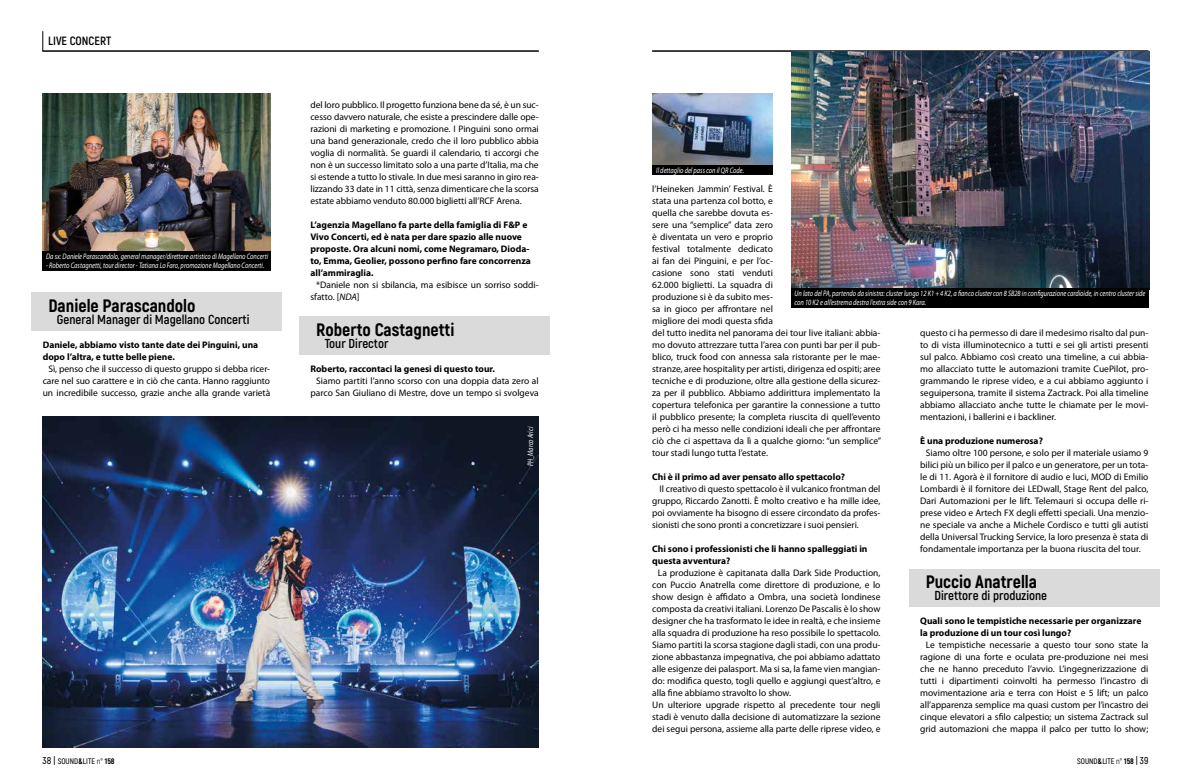
<style>
.page{position:relative;width:1191px;height:780px;background:#fff}
.page>*{position:absolute;margin:0;border:0;box-sizing:border-box;transform-origin:0 0}
.t1{font:800 18px "Akrobat";color:#000}
.t2{font:700 13px "Akrobat";color:#000}
.t3{font:700 12px "Akrobat";color:#000}
.t4{font:9.5px/12px "Myriad Pro";color:#000;text-align:justify}
.t5{font:700 9.5px/12px "Myriad Pro";color:#000}
.t6{font:italic 8px/9.6px "Myriad Pro";color:#fff;scale:.8 1}
.t7{font:600 8px "Akrobat";color:#000}
.s1{font-style:italic}
.s2{font-size:10px}
.s3{font-weight:800}
.s4{font-weight:400}
</style>
<div class="page">
<hr style="left:43px;top:51px;width:496px;height:1px;background:#000">
<hr style="left:652px;top:51px;width:496px;height:1px;background:#000">
<svg style="left:43px;top:31px;width:1px;height:20px"></svg>
<img style="left:43px;top:93px;width:228px;height:158px">
<div style="left:43px;top:251px;width:228px;height:20px;background:#000"></div>
<img style="left:43px;top:416px;width:496px;height:331px">
<div style="left:31px;top:292px;width:250px;height:25px;background:#dadada"></div>
<div style="left:31px;top:312px;width:250px;height:18px;background:#dadada"></div>
<div style="left:299px;top:316px;width:251px;height:25px;background:#dadada"></div>
<div style="left:299px;top:336px;width:251px;height:18px;background:#dadada"></div>
<div style="left:909px;top:568px;width:250px;height:25px;background:#dadada"></div>
<div style="left:909px;top:588px;width:250px;height:18px;background:#dadada"></div>
<img style="left:653px;top:93px;width:120px;height:72px">
<div style="left:653px;top:165px;width:120px;height:10px;background:#000"></div>
<img style="left:791px;top:51px;width:358px;height:239px">
<div style="left:791px;top:288px;width:357px;height:20px;background:#000"></div>
<p class="t3" style="left:48px;top:33px;width:65px">LIVE CONCERT</p>
<p class="t6" style="left:46px;top:251px;width:279px">Da sx: Daniele Parascandolo, general manager/direttore artistico di Magellano Concerti</p>
<p class="t6" style="left:46px;top:261px;width:274px">- Roberto Castagnetti, tour director - Tatiana Lo Faro, promozione Magellano Concerti.</p>
<h1 class="t1" style="left:48px;top:294px;width:149px">Daniele Parascandolo</h1>
<h2 class="t2" style="left:57px;top:311px;width:194px">General Manager di Magellano Concerti</h2>
<p class="t5" style="left:43px;top:338px;width:217px">Daniele, abbiamo visto tante date dei Pinguini, una dopo l’altra, e tutte belle piene.</p>
<p class="t4" style="left:43px;top:363px;width:229px;text-align:center">Sì, penso che il successo di questo gruppo si debba ricer&shy;care nel suo carattere e in ciò che canta. Hanno raggiunto un incredibile successo, grazie anche alla grande varietà</p>
<p class="t4" style="left:310px;top:99px;width:230px">del loro pubblico. Il progetto funziona bene da sé, è un suc&shy;cesso davvero naturale, che esiste a prescindere dalle ope&shy;razioni di marketing e promozione. I Pinguini sono ormai una band generazionale, credo che il loro pubblico abbia voglia di normalità. Se guardi il calendario, ti accorgi che non è un successo limitato solo a una parte d’Italia, ma che si estende a tutto lo stivale. In due mesi saranno in giro rea&shy;lizzando 33 date in 11 città, senza dimenticare che la scorsa estate abbiamo venduto 80.000 biglietti all’RCF Arena.</p>
<p class="t5" style="left:310px;top:218px;width:222px">L’agenzia Magellano fa parte della famiglia di F&amp;P e Vivo Concerti, ed è nata per dare spazio alle nuove proposte. Ora alcuni nomi, come Negramaro, Dioda&shy;to, Emma, Geolier, possono perfino fare concorrenza all’ammiraglia.</p>
<p class="t4" style="left:310px;top:279px;width:230px;text-indent:6px">*Daniele non si sbilancia, ma esibisce un sorriso soddi&shy;sfatto. [<span class="s1">NDA</span>]</p>
<h1 class="t1" style="left:316px;top:318px;width:140px">Roberto Castagnetti</h1>
<h2 class="t2" style="left:325px;top:335px;width:65px">Tour Director</h2>
<p class="t5" style="left:310px;top:362px;width:186px">Roberto, raccontaci la genesi di questo tour.</p>
<p class="t4" style="left:310px;top:375px;width:230px;text-align:center">Siamo partiti l’anno scorso con una doppia data zero al parco San Giuliano di Mestre, dove un tempo si svolgeva</p>
<p class="t6" style="left:525px;top:466px;width:51px;rotate:-90deg">PH_Marco Arici</p>
<p class="t6" style="left:656px;top:165px;width:111px">Il dettaglio del pass con il QR Code.</p>
<p class="t4" style="left:652px;top:183px;width:230px;text-align:left">l’Heineken Jammin’ Festival. È<br>stata una partenza col botto, e<br>quella che sarebbe dovuta es-<br>sere una “semplice” data zero<br>è diventata un vero e proprio<br>festival totalmente dedicato<br>ai fan dei Pinguini, e per l’oc-<br>casione sono stati venduti<br>62.000 biglietti. La squadra di<br>produzione si è da subito mes-<br>sa in gioco per affrontare nel<br>migliore dei modi questa sfida<br>del tutto inedita nel panorama dei tour live italiani: abbia&shy;mo dovuto attrezzare tutta l’area con punti bar per il pub&shy;blico, truck food con annessa sala ristorante per le mae&shy;stranze, aree hospitality per artisti, dirigenza ed ospiti; aree tecniche e di produzione, oltre alla gestione della sicurez&shy;za per il pubblico. Abbiamo addirittura implementato la copertura telefonica per garantire la connessione a tutto il pubblico presente; la completa riuscita di quell’evento però ci ha messo nelle condizioni ideali che per affrontare ciò che ci aspettava da lì a qualche giorno: “un semplice” tour stadi lungo tutta l’estate.</p>
<p class="t5" style="left:652px;top:470px;width:194px">Chi è il primo ad aver pensato allo spettacolo?</p>
<p class="t4" style="left:652px;top:483px;width:230px;text-indent:7px">Il creativo di questo spettacolo è il vulcanico frontman del gruppo, Riccardo Zanotti. È molto creativo e ha mille idee, poi ovviamente ha bisogno di essere circondato da profes&shy;sionisti che sono pronti a concretizzare i suoi pensieri.</p>
<p class="t5" style="left:652px;top:542px;width:217px">Chi sono i professionisti che li hanno spalleggiati in questa avventura?</p>
<p class="t4" style="left:652px;top:567px;width:230px;text-align:left;text-indent:6px">La produzione è capitanata dalla Dark Side Production, con Puccio Anatrella come direttore di produzione, e lo show design è affidato a Ombra, una società londinese composta da creativi italiani. Lorenzo De Pascalis è lo show designer che ha trasformato le idee in realtà, e che insieme alla squadra di produzione ha reso possibile lo spettacolo.<br>Siamo partiti la scorsa stagione dagli stadi, con una produ&shy;zione abbastanza impegnativa, che poi abbiamo adattato alle esigenze dei palasport. Ma si sa, la fame vien mangian&shy;do: modifica questo, togli quello e aggiungi quest’altro, e alla fine abbiamo stravolto lo show.<br>Un ulteriore upgrade rispetto al precedente tour negli stadi è venuto dalla decisione di automatizzare la sezione dei segui persona, assieme alla parte delle riprese video, e</p>
<p class="t6" style="left:794px;top:288px;width:440px">Un lato del PA, partendo da sinistra: cluster lungo 12 K1 + 4 K2, a fianco cluster con 8 SB28 in configurazione cardioide, in centro cluster side con 10 K2 e all’estrema destra l’extra side con 9 Kara.</p>
<p class="t4" style="left:920px;top:327px;width:230px">questo ci ha permesso di dare il medesimo risalto dal pun&shy;to di vista illuminotecnico a tutti e sei gli artisti presenti sul palco. Abbiamo così creato una timeline, a cui abbia&shy;mo allacciato tutte le automazioni tramite CuePilot, pro&shy;grammando le riprese video, e a cui abbiamo aggiunto i seguipersona, tramite il sistema Zactrack. Poi alla timeline abbiamo allacciato anche tutte le chiamate per le movi&shy;mentazioni, i ballerini e i backliner.</p>
<p class="t5" style="left:920px;top:434px;width:124px">È una produzione numerosa?</p>
<p class="t4" style="left:920px;top:447px;width:230px;text-indent:6px">Siamo oltre 100 persone, e solo per il materiale usiamo 9 bilici più un bilico per il palco e un generatore, per un tota&shy;le di 11. Agorà è il fornitore di audio e luci, MOD di Emilio Lombardi è il fornitore dei LEDwall, Stage Rent del palco, Dari Automazioni per le lift. Telemauri si occupa delle ri&shy;prese video e Artech FX degli effetti speciali. Una menzio&shy;ne speciale va anche a Michele Cordisco e tutti gli autisti della Universal Trucking Service, la loro presenza è stata di fondamentale importanza per la buona riuscita del tour.</p>
<h1 class="t1" style="left:926px;top:570px;width:113px">Puccio Anatrella</h1>
<h2 class="t2" style="left:934px;top:587px;width:114px">Direttore di produzione</h2>
<p class="t5" style="left:920px;top:614px;width:223px">Quali sono le tempistiche necessarie per organizzare la produzione di un tour così lungo?</p>
<p class="t4" style="left:920px;top:639px;width:230px;text-align:center">Le tempistiche necessarie a questo tour sono state la ragione di una forte e oculata pre-produzione nei mesi che ne hanno preceduto l’avvio. L’ingegnerizzazione di tutti i dipartimenti coinvolti ha permesso l’incastro di movimentazione aria e terra con Hoist e 5 lift; un palco all’apparenza semplice ma quasi custom per l’incastro dei cinque elevatori a sfilo calpestio; un sistema Zactrack sul grid automazioni che mappa il palco per tutto lo show;</p>
<p class="t7" style="left:43px;top:756px;width:74px"><span class="s2">38 |</span> SOUND<span class="s3">&amp;</span>LITE <span class="s4">n°</span> <span class="s3">158</span></p>
<p class="t7" style="left:1077px;top:756px;width:73px">SOUND<span class="s3">&amp;</span>LITE <span class="s4">n°</span> <span class="s3">158</span> <span class="s2">| 39</span></p>
</div>
